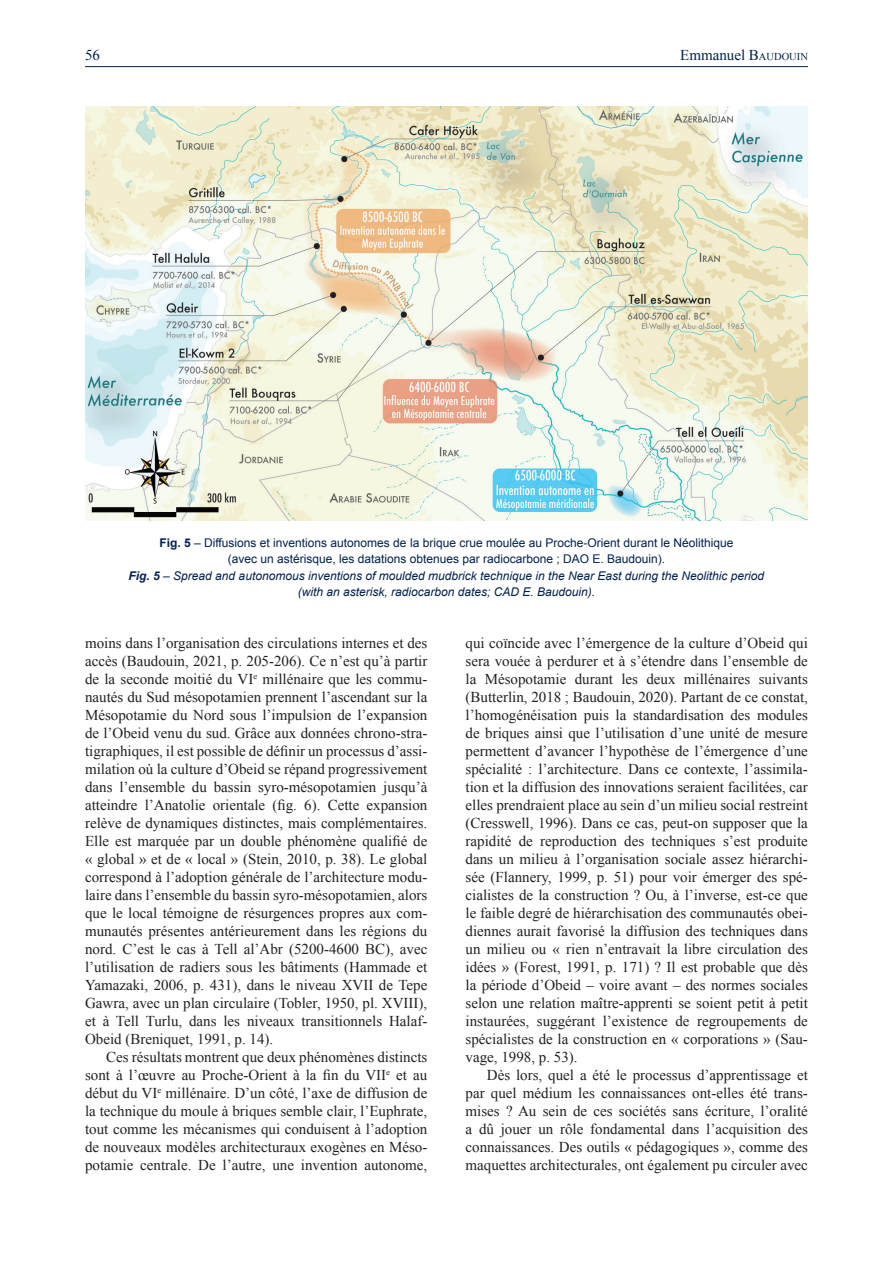
<style>
.page{position:relative;width:893px;height:1263px;background:#fff}
.page>*{position:absolute;margin:0;border:0;box-sizing:border-box;transform-origin:0 0}
.t1{font:15px/18px "Times New Roman";color:#231f20;text-align:justify}
.t2{font:15px "Times New Roman";color:#00214f}
.t3{font:12px/16.5px "Arial";color:#00214f;text-align:center}
.s1{font-style:inherit}
.s2{font-size:10.5px}
.s3{font-weight:700}
.s4{font-weight:700;font-style:italic}
.s5{font-style:italic}
</style>
<div class="page">
<hr style="left:85px;top:66px;width:723px;height:1px;background:#00214f">
<img style="left:85px;top:106px;width:723px;height:414px">
<p class="t2" style="left:85px;top:45px;width:16px">56</p>
<p class="t2" style="left:680px;top:45px;width:129px">Emmanuel <span class="s1">B</span><span class="s2">AUDOUIN</span></p>
<p class="t3" style="left:129px;top:534px;width:637px"><span class="s3">Fig. 5</span> – Diffusions et inventions autonomes de la brique crue moulée au Proche-Orient durant le Néolithique<br>(avec un astérisque, les datations obtenues par radiocarbone ; DAO E. Baudouin).<br><span class="s4">Fig. 5</span> <span class="s5">– Spread and autonomous inventions of moulded mudbrick technique in the Near East during the Neolithic period (with an asterisk, radiocarbon dates; CAD E. Baudouin).</span></p>
<p class="t1" style="left:85px;top:634px;width:344px">moins dans l’organisation des circulations internes et des accès (Baudouin, 2021, p. 205-206). Ce n’est qu’à partir de la seconde moitié du VI<sup>e</sup> millénaire que les commu&shy;nautés du Sud mésopotamien prennent l’ascendant sur la Mésopotamie du Nord sous l’impulsion de l’expansion de l’Obeid venu du sud. Grâce aux données chrono-stra&shy;tigraphiques, il est possible de définir un processus d’assi&shy;milation où la culture d’Obeid se répand progressivement dans l’ensemble du bassin syro-mésopotamien jusqu’à atteindre l’Anatolie orientale (fig. 6). Cette expansion relève de dynamiques distinctes, mais complémentaires.<br>Elle est marquée par un double phénomène qualifié de « global » et de « local » (Stein, 2010, p. 38). Le global correspond à l’adoption générale de l’architecture modu&shy;laire dans l’ensemble du bassin syro-mésopotamien, alors que le local témoigne de résurgences propres aux com&shy;munautés présentes antérieurement dans les régions du nord. C’est le cas à Tell al’Abr (5200-4600 BC), avec l’utilisation de radiers sous les bâtiments (Hammade et Yamazaki, 2006, p. 431), dans le niveau XVII de Tepe Gawra, avec un plan circulaire (Tobler, 1950, pl. XVIII), et à Tell Turlu, dans les niveaux transitionnels Halaf-Obeid (Breniquet, 1991, p. 14).</p>
<p class="t1" style="left:85px;top:1048px;width:344px;text-indent:21px">Ces résultats montrent que deux phénomènes distincts sont à l’œuvre au Proche-Orient à la fin du VII<sup>e</sup> et au début du VI<sup>e</sup> millénaire. D’un côté, l’axe de diffusion de la technique du moule à briques semble clair, l’Euphrate, tout comme les mécanismes qui conduisent à l’adoption de nouveaux modèles architecturaux exogènes en Méso&shy;potamie centrale. De l’autre, une invention autonome,</p>
<p class="t1" style="left:466px;top:634px;width:344px">qui coïncide avec l’émergence de la culture d’Obeid qui sera vouée à perdurer et à s’étendre dans l’ensemble de la Mésopotamie durant les deux millénaires suivants (Butterlin, 2018 ; Baudouin, 2020). Partant de ce constat, l’homogénéisation puis la standardisation des modules de briques ainsi que l’utilisation d’une unité de mesure permettent d’avancer l’hypothèse de l’émergence d’une spécialité : l’architecture. Dans ce contexte, l’assimila&shy;tion et la diffusion des innovations seraient facilitées, car elles prendraient place au sein d’un milieu social restreint (Cresswell, 1996). Dans ce cas, peut-on supposer que la rapidité de reproduction des techniques s’est produite dans un milieu à l’organisation sociale assez hiérarchi&shy;sée (Flannery, 1999, p. 51) pour voir émerger des spé&shy;cialistes de la construction ? Ou, à l’inverse, est-ce que le faible degré de hiérarchisation des communautés obei&shy;diennes aurait favorisé la diffusion des techniques dans un milieu ou « rien n’entravait la libre circulation des idées » (Forest, 1991, p. 171) ? Il est probable que dès la période d’Obeid – voire avant – des normes sociales selon une relation maître-apprenti se soient petit à petit instaurées, suggérant l’existence de regroupements de spécialistes de la construction en « corporations » (Sau&shy;vage, 1998, p. 53).</p>
<p class="t1" style="left:466px;top:1066px;width:344px;text-indent:21px">Dès lors, quel a été le processus d’apprentissage et par quel médium les connaissances ont-elles été trans&shy;mises ? Au sein de ces sociétés sans écriture, l’oralité a dû jouer un rôle fondamental dans l’acquisition des connaissances. Des outils « pédagogiques », comme des maquettes architecturales, ont également pu circuler avec</p>
</div>
